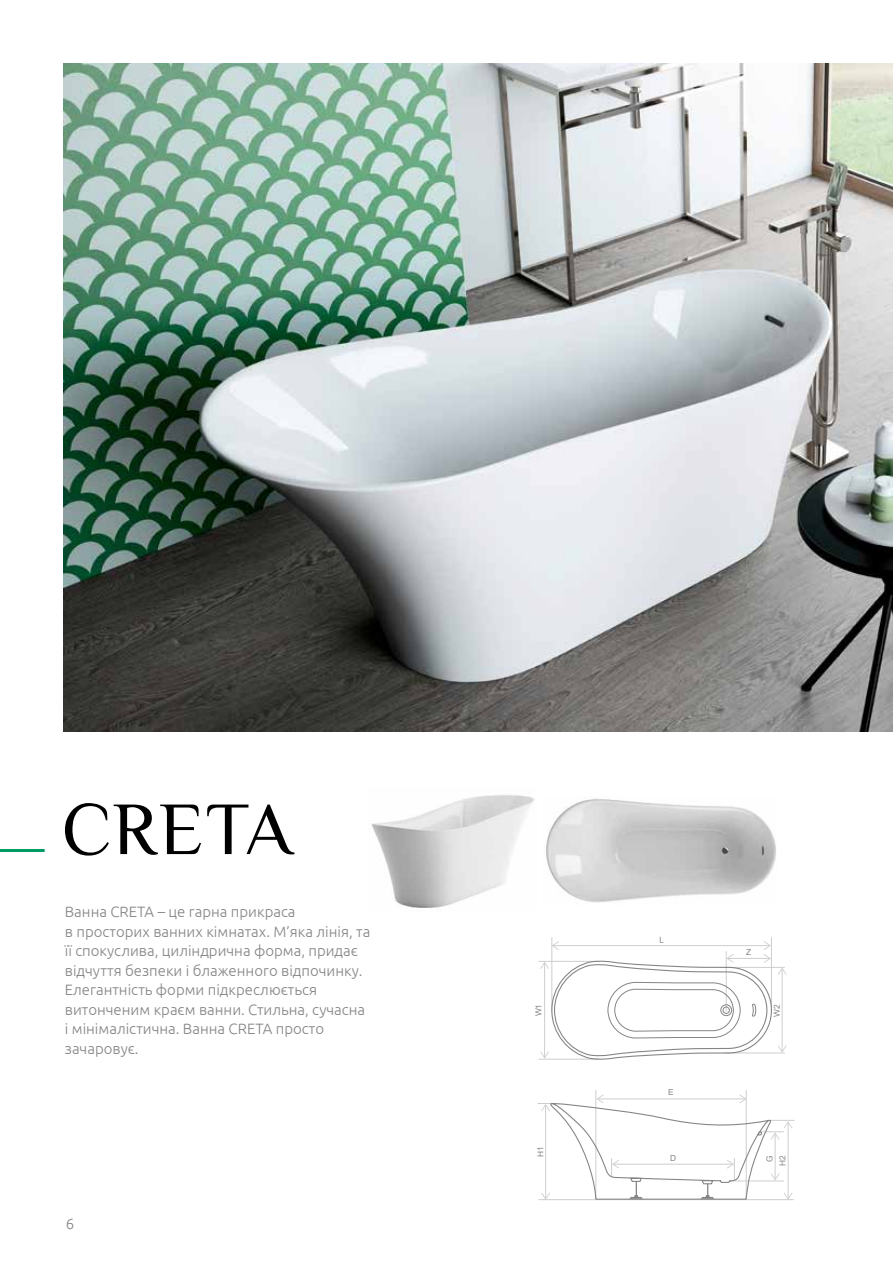
<style>
.page{position:relative;width:893px;height:1263px;background:#fff}
.page>*{position:absolute;margin:0;border:0;box-sizing:border-box;transform-origin:0 0}
.t1{font:75px "Philosopher";letter-spacing:.02em;color:#000}
.t2{font:300 15px/19.5px "Ubuntu";color:#868586}
.t3{font:8.25px/13.2px "Arial";color:#868586;text-align:center}
</style>
<div class="page">
<img style="left:64px;top:64px;width:829px;height:667px">
<hr style="left:0;top:849px;width:45px;height:3px;background:#009b62">
<img style="left:546px;top:799px;width:230px;height:104px">
<img style="left:371px;top:795px;width:164px;height:113px">
<hr style="left:782px;top:969px;width:1px;height:82px;background:#cfcece">
<svg style="left:778px;top:968px;width:8px;height:7px"></svg>
<svg style="left:778px;top:1045px;width:8px;height:7px"></svg>
<hr style="left:538px;top:961px;width:61px;height:1px;background:#cfcece">
<hr style="left:538px;top:1059px;width:61px;height:1px;background:#cfcece">
<hr style="left:724px;top:967px;width:61px;height:1px;background:#cfcece">
<hr style="left:724px;top:1052px;width:61px;height:1px;background:#cfcece">
<svg style="left:540px;top:936px;width:232px;height:124px"></svg>
<hr style="left:595px;top:1090px;width:1px;height:109px;background:#cfcece">
<hr style="left:746px;top:1090px;width:1px;height:109px;background:#cfcece">
<svg style="left:537px;top:1094px;width:258px;height:106px"></svg>
<h1 class="t1" style="left:62px;top:790px;width:232px">CRETA</h1>
<p class="t2" style="left:65px;top:902px;width:307px">Ванна CRETA – це гарна прикраса<br>в просторих ванних кімнатах. М’яка лінія, та її спокуслива, циліндрична форма, придає відчуття безпеки і блаженного відпочинку.<br>Елегантність форми підкреслюється витонченим краєм ванни. Стильна, сучасна і мінімалістична. Ванна CRETA просто зачаровує.</p>
<p class="t2" style="left:66px;top:1213px;width:10px">6</p>
<p class="t3" style="left:746px;top:946px;width:7px">Z</p>
<p class="t3" style="left:532px;top:1016px;width:14px;rotate:-90deg">W1</p>
<p class="t3" style="left:770px;top:1017px;width:14px;rotate:-90deg">W2</p>
<p class="t3" style="left:765px;top:1017px;width:14px;rotate:-90deg">W2</p>
<p class="t3" style="left:534px;top:1157px;width:12px;rotate:-90deg">H1</p>
<p class="t3" style="left:668px;top:1085px;width:7px">E</p>
<p class="t3" style="left:670px;top:1151px;width:8px">D</p>
<p class="t3" style="left:763px;top:1166px;width:12px;rotate:-90deg">G<br>H2</p>
</div>
